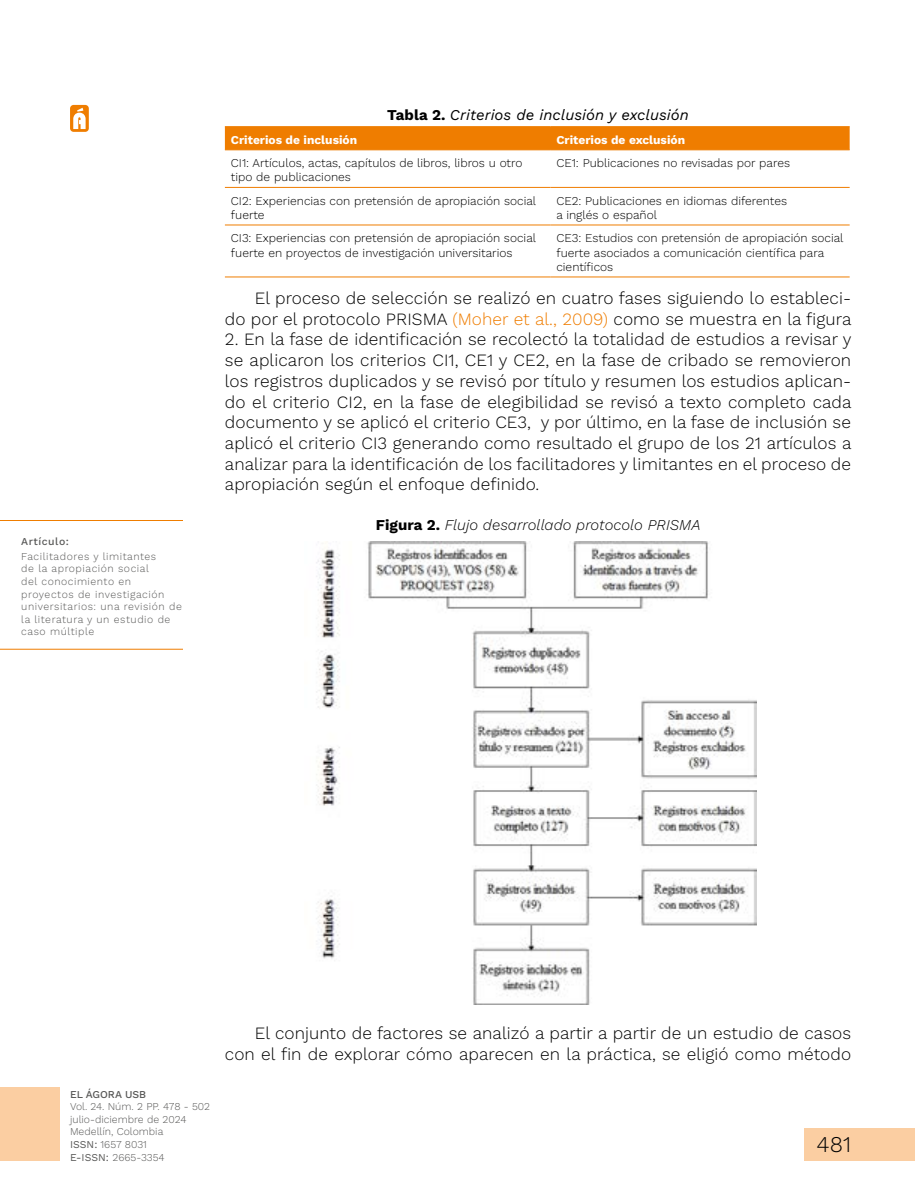
<style>
.page{position:relative;width:915px;height:1191px;background:#fff}
.page>*{position:absolute;margin:0;border:0;box-sizing:border-box;transform-origin:0 0}
.t1{font:300 22.5px "Work Sans";color:#000}
.t2{font:300 17.25px/20.7px "Work Sans";letter-spacing:.005em;color:#000;text-align:right}
.t3{font:italic 300 15px "Work Sans";letter-spacing:.005em;color:#000}
.t4{font:italic 15px "Work Sans";letter-spacing:.005em;color:#000}
.t5{font:300 12px/14.4px "Work Sans";color:#000}
.t6{font:700 12px "Work Sans";color:#fff}
.t7{font:300 10.5px/12.6px "Work Sans";letter-spacing:.05em;color:#575756}
.t8{font:300 10.5px/12.6px "Work Sans";color:#575756}
.t9{font:500 10.5px "Work Sans";letter-spacing:.01em;color:#575756}
.t10{font:500 10.5px "Work Sans";letter-spacing:.05em;color:#575756}
.s1{font-weight:700;font-style:normal}
.s2{color:#ef7d00}
.s3{font-weight:400}
</style>
<div class="page">
<div style="left:70px;top:105px;width:19px;height:27px;background:#ef7d00;border-radius:4px"></div>
<svg style="left:73px;top:108px;width:13px;height:21px"></svg>
<div style="left:0;top:1086px;width:60px;height:74px;background:#fbcea2"></div>
<div style="left:804px;top:1128px;width:110px;height:32px;background:#fbcea2"></div>
<hr style="left:0;top:520px;width:183px;height:1px;background:#ef7d00">
<hr style="left:0;top:649px;width:183px;height:1px;background:#ef7d00">
<div style="left:225px;top:127px;width:624px;height:22px;background:#ef7d00"></div>
<hr style="left:225px;top:126px;width:325px;height:1px;background:#ef7d00">
<hr style="left:550px;top:126px;width:299px;height:1px;background:#ef7d00">
<hr style="left:225px;top:149px;width:325px;height:1px;background:#ef7d00">
<hr style="left:550px;top:149px;width:299px;height:1px;background:#ef7d00">
<hr style="left:225px;top:187px;width:325px;height:1px;background:#ef7d00">
<hr style="left:550px;top:187px;width:299px;height:1px;background:#ef7d00">
<hr style="left:225px;top:225px;width:325px;height:1px;background:#ef7d00">
<hr style="left:550px;top:225px;width:299px;height:1px;background:#ef7d00">
<hr style="left:225px;top:276px;width:325px;height:1px;background:#ef7d00">
<hr style="left:550px;top:276px;width:299px;height:1px;background:#ef7d00">
<img style="left:316px;top:541px;width:440px;height:464px">
<p class="t10" style="left:21px;top:533px;width:49px">Artículo:</p>
<p class="t7" style="left:21px;top:549px;width:162px">Facilitadores y limitantes<br>de la apropiación social<br>del conocimiento en proyectos de investigación universitarios: una revisión de la literatura y un estudio de caso múltiple</p>
<p class="t4" style="left:387px;top:104px;width:303px"><span class="s1">Tabla 2.</span> Criterios de inclusión y exclusión</p>
<p class="t6" style="left:231px;top:131px;width:128px">Criterios de inclusión</p>
<p class="t6" style="left:556px;top:131px;width:130px">Criterios de exclusión</p>
<p class="t5" style="left:231px;top:155px;width:293px">CI1: Artículos, actas, capítulos de libros, libros u otro tipo de publicaciones</p>
<p class="t5" style="left:556px;top:155px;width:235px">CE1: Publicaciones no revisadas por pares</p>
<p class="t5" style="left:231px;top:193px;width:307px">CI2: Experiencias con pretensión de apropiación social fuerte</p>
<p class="t5" style="left:556px;top:193px;width:232px">CE2: Publicaciones en idiomas diferentes a inglés o español</p>
<p class="t5" style="left:231px;top:230px;width:306px">CI3: Experiencias con pretensión de apropiación social fuerte en proyectos de investigación universitarios</p>
<p class="t5" style="left:556px;top:230px;width:288px">CE3: Estudios con pretensión de apropiación social fuerte asociados a comunicación científica para científicos</p>
<p class="t2" style="left:225px;top:287px;width:628px">El proceso de selección se realizó en cuatro fases siguiendo lo estableci-<br>do por el protocolo PRISMA <span class="s2">(Moher et al., 2009)</span> como se muestra en la figura</p>
<p class="t2" style="left:225px;top:329px;width:628px;text-align:justify">2. En la fase de identificación se recolectó la totalidad de estudios a revisar y se aplicaron los criterios CI1, CE1 y CE2, en la fase de cribado se removieron los registros duplicados y se revisó por título y resumen los estudios aplican&shy;do el criterio CI2, en la fase de elegibilidad se revisó a texto completo cada documento y se aplicó el criterio CE3, y por último, en la fase de inclusión se aplicó el criterio CI3 generando como resultado el grupo de los 21 artículos a analizar para la identificación de los facilitadores y limitantes en el proceso de apropiación según el enfoque definido.</p>
<p class="t3" style="left:376px;top:513px;width:326px"><span class="s1">Figura 2.</span> Flujo desarrollado protocolo PRISMA</p>
<p class="t9" style="left:70px;top:1086px;width:78px">EL ÁGORA USB</p>
<p class="t8" style="left:70px;top:1100px;width:142px">Vol. 24. Núm. 2 PP. 478 - 502 julio-diciembre de 2024<br>Medellín, Colombia<br><span class="s3">ISSN:</span> 1657 8031<br><span class="s3">E-ISSN:</span> 2665-3354</p>
<p class="t2" style="left:225px;top:1022px;width:627px">El conjunto de factores se analizó a partir a partir de un estudio de casos con el fin de explorar cómo aparecen en la práctica, se eligió como método</p>
<h1 class="t1" style="left:816px;top:1128px;width:36px">481</h1>
</div>
